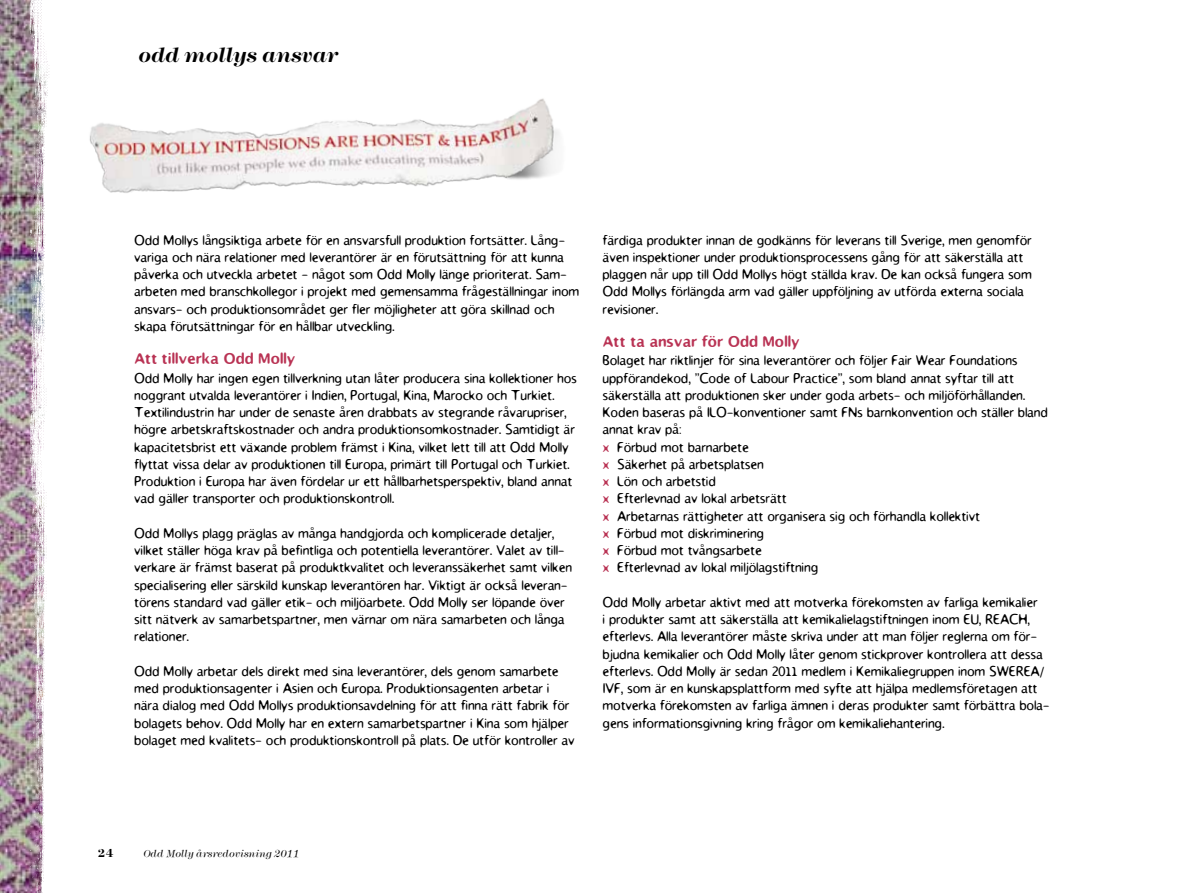
<style>
.page{position:relative;width:1191px;height:893px;background:#fff}
.page>*{position:absolute;margin:0;border:0;box-sizing:border-box;transform-origin:0 0}
.t1{font:italic 700 21px "Modern Two Sixtn ITC";color:#000}
.t2{font:700 16.5px "Odd Molly";letter-spacing:.025em;color:#b93354}
.t3{font:14.25px/17.2px "Odd Molly";letter-spacing:.025em;color:#000}
.t4{font:12px "Modern Two Sixtn ITCTT Bold";color:#000}
.t5{font:10.5px "Modern Two Sixtn ITCTT Light Ita";color:#000}
.s1{color:#b93354}
</style>
<div class="page">
<img style="left:0;top:0;width:30px;height:893px">
<img style="left:30px;top:0;width:20px;height:893px">
<img style="left:89px;top:98px;width:470px;height:95px">
<h1 class="t1" style="left:138px;top:44px;width:201px">odd mollys ansvar</h1>
<p class="t3" style="left:134px;top:231px;width:446px">Odd Mollys långsiktiga arbete för en ansvarsfull produktion fortsätter. Lång&shy;variga och nära relationer med leverantörer är en förutsättning för att kunna påverka och utveckla arbetet - något som Odd Molly länge prioriterat. Sam&shy;arbeten med branschkollegor i projekt med gemensamma frågeställningar inom ansvars- och produktionsområdet ger fler möjligheter att göra skillnad och skapa förutsättningar för en hållbar utveckling.</p>
<p class="t2" style="left:134px;top:349px;width:162px">Att tillverka Odd Molly</p>
<p class="t3" style="left:134px;top:369px;width:444px">Odd Molly har ingen egen tillverkning utan låter producera sina kollektioner hos noggrant utvalda leverantörer i Indien, Portugal, Kina, Marocko och Turkiet.<br>Textilindustrin har under de senaste åren drabbats av stegrande råvarupriser, högre arbetskraftskostnader och andra produktionsomkostnader. Samtidigt är kapacitetsbrist ett växande problem främst i Kina, vilket lett till att Odd Molly flyttat vissa delar av produktionen till Europa, primärt till Portugal och Turkiet.<br>Produktion i Europa har även fördelar ur ett hållbarhetsperspektiv, bland annat vad gäller transporter och produktionskontroll.</p>
<p class="t3" style="left:134px;top:524px;width:439px">Odd Mollys plagg präglas av många handgjorda och komplicerade detaljer, vilket ställer höga krav på befintliga och potentiella leverantörer. Valet av till&shy;verkare är främst baserat på produktkvalitet och leveranssäkerhet samt vilken specialisering eller särskild kunskap leverantören har. Viktigt är också leveran&shy;törens standard vad gäller etik- och miljöarbete. Odd Molly ser löpande över sitt nätverk av samarbetspartner, men värnar om nära samarbeten och långa relationer.</p>
<p class="t3" style="left:134px;top:662px;width:441px">Odd Molly arbetar dels direkt med sina leverantörer, dels genom samarbete med produktionsagenter i Asien och Europa. Produktionsagenten arbetar i nära dialog med Odd Mollys produktionsavdelning för att finna rätt fabrik för bolagets behov. Odd Molly har en extern samarbetspartner i Kina som hjälper bolaget med kvalitets- och produktionskontroll på plats. De utför kontroller av</p>
<p class="t3" style="left:603px;top:231px;width:430px">färdiga produkter innan de godkänns för leverans till Sverige, men genomför även inspektioner under produktionsprocessens gång för att säkerställa att plaggen når upp till Odd Mollys högt ställda krav. De kan också fungera som Odd Mollys förlängda arm vad gäller uppföljning av utförda externa sociala revisioner.</p>
<p class="t2" style="left:603px;top:332px;width:198px">Att ta ansvar för Odd Molly</p>
<p class="t3" style="left:603px;top:351px;width:446px">Bolaget har riktlinjer för sina leverantörer och följer Fair Wear Foundations uppförandekod, ”Code of Labour Practice”, som bland annat syftar till att säkerställa att produktionen sker under goda arbets- och miljöförhållanden.<br>Koden baseras på ILO-konventioner samt FNs barnkonvention och ställer bland annat krav på:<br><span class="s1">x</span> Förbud mot barnarbete<br><span class="s1">x</span> Säkerhet på arbetsplatsen<br><span class="s1">x</span> Lön och arbetstid<br><span class="s1">x</span> Efterlevnad av lokal arbetsrätt<br><span class="s1">x</span> Arbetarnas rättigheter att organisera sig och förhandla kollektivt<br><span class="s1">x</span> Förbud mot diskriminering<br><span class="s1">x</span> Förbud mot tvångsarbete<br><span class="s1">x</span> Efterlevnad av lokal miljölagstiftning</p>
<p class="t3" style="left:603px;top:593px;width:448px">Odd Molly arbetar aktivt med att motverka förekomsten av farliga kemikalier<br>i produkter samt att säkerställa att kemikalielagstiftningen inom EU, REACH, efterlevs. Alla leverantörer måste skriva under att man följer reglerna om för&shy;bjudna kemikalier och Odd Molly låter genom stickprover kontrollera att dessa efterlevs. Odd Molly är sedan 2011 medlem i Kemikaliegruppen inom SWEREA/ IVF, som är en kunskapsplattform med syfte att hjälpa medlemsföretagen att motverka förekomsten av farliga ämnen i deras produkter samt förbättra bola&shy;gens informationsgivning kring frågor om kemikaliehantering.</p>
<p class="t4" style="left:98px;top:846px;width:17px">24</p>
<p class="t5" style="left:143px;top:847px;width:158px">Odd Molly årsredovisning 2011</p>
</div>
